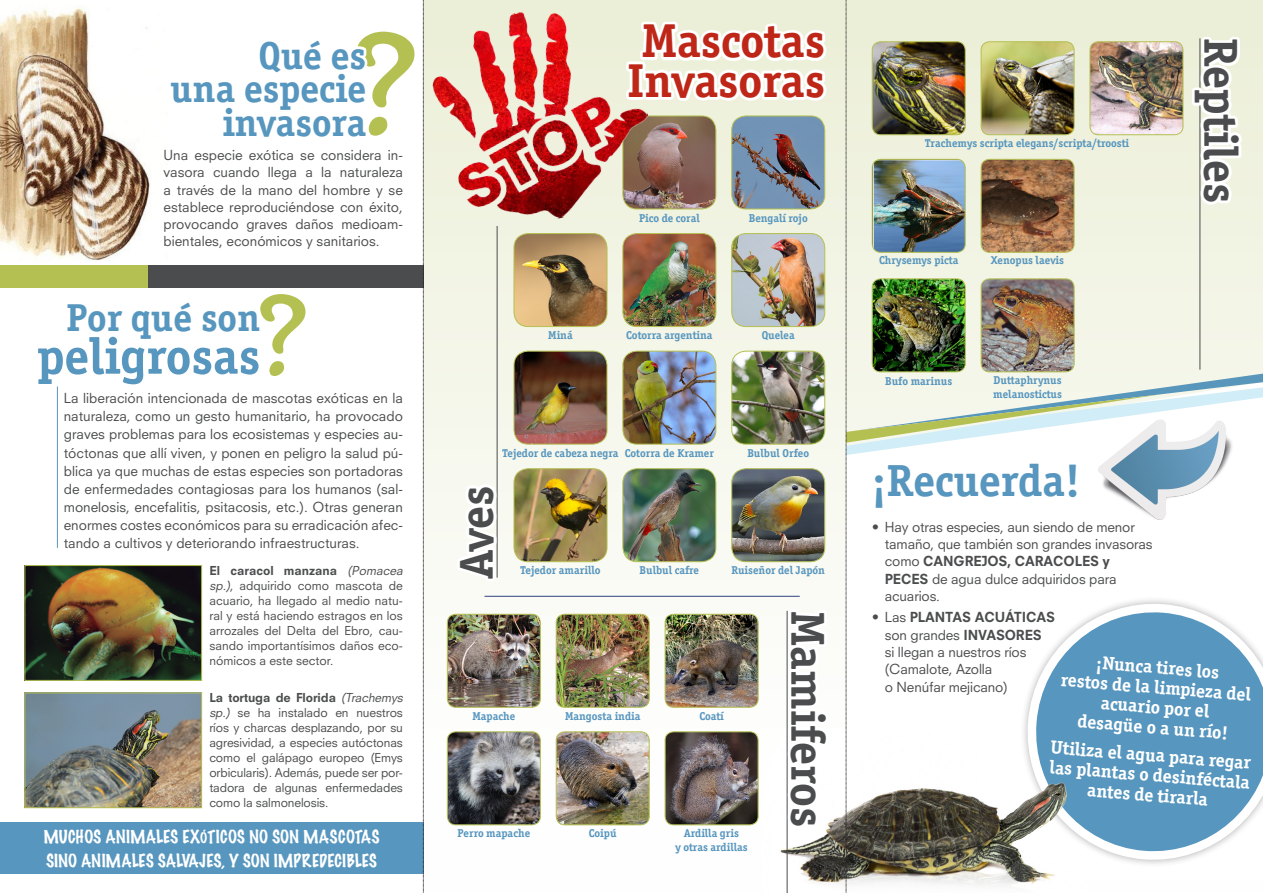
<style>
.page{position:relative;width:1263px;height:893px;background:#fff}
.page>*{position:absolute;margin:0;border:0;box-sizing:border-box;transform-origin:0 0}
.t1{font:700 51px "Officina Ser ITC Std";color:#5796be}
.t2{font:700 47.55px "Officina Ser ITC Std";color:#4b4c4d}
.t3{font:700 47.55px/39.6px "Officina Ser ITC Std";color:#be2718;text-align:center}
.t4{font:700 45px "Officina Ser ITC Std";color:#5796be}
.t5{font:700 39px/33.6px "Officina Ser ITC Std";color:#5796be;text-align:right}
.t6{font:700 18.45px/20px "Officina Ser ITC Std";color:#fff;text-align:center}
.t7{font:100 16.5px/24px "Marker Felt";color:#fff}
.t8{font:13.5px/17.2px "Neuzeit SLT Std";letter-spacing:-.01em;color:#4b4c4d;text-align:justify}
.t9{font:12px/15px "Neuzeit SLT Std";letter-spacing:-.01em;color:#4b4c4d}
.t10{font:700 11.4px/14.5px "Officina Ser ITC Std";color:#5796be;text-align:center}
.s1{font-weight:800}
.s2{font-style:italic}
</style>
<div class="page">
<img style="left:0;top:7px;width:151px;height:254px">
<svg style="left:517px;top:237px;width:106px;height:589px;fill:#f9faf4"></svg>
<div style="left:0;top:265px;width:148px;height:23px;background:#b5c052"></div>
<div style="left:148px;top:265px;width:275px;height:23px;background:#4b4c4d"></div>
<img style="left:27px;top:567px;width:173px;height:112px">
<div style="left:25px;top:565px;width:177px;height:116px;border:1px solid #b5c052"></div>
<img style="left:27px;top:694px;width:173px;height:112px">
<div style="left:25px;top:692px;width:177px;height:116px;border:1px solid #b5c052"></div>
<div style="left:0;top:823px;width:423px;height:51px;background:#5796be"></div>
<svg style="left:357px;top:32px;width:57px;height:104px"></svg>
<svg style="left:56px;top:294px;width:249px;height:119px"></svg>
<hr style="left:57px;top:387px;width:1px;height:161px;background:#5796be">
<img style="left:517px;top:237px;width:90px;height:90px">
<div style="left:514px;top:233px;width:93px;height:94px;border:1px solid #b5c052;border-radius:14px"></div>
<img style="left:517px;top:351px;width:90px;height:93px">
<div style="left:514px;top:351px;width:93px;height:93px;border:1px solid #b5c052;border-radius:14px"></div>
<img style="left:517px;top:614px;width:23px;height:93px">
<div style="left:447px;top:614px;width:93px;height:93px;border:1px solid #b5c052;border-radius:9px"></div>
<img style="left:517px;top:469px;width:90px;height:93px">
<div style="left:514px;top:468px;width:93px;height:94px;border:1px solid #b5c052;border-radius:14px"></div>
<img style="left:517px;top:732px;width:23px;height:93px">
<div style="left:447px;top:732px;width:93px;height:93px;border:1px solid #b5c052;border-radius:9px"></div>
<img style="left:556px;top:614px;width:67px;height:93px">
<div style="left:556px;top:614px;width:93px;height:93px;border:1px solid #b5c052;border-radius:9px"></div>
<img style="left:556px;top:732px;width:67px;height:93px">
<div style="left:556px;top:732px;width:93px;height:93px;border:1px solid #b5c052;border-radius:9px"></div>
<img style="left:422px;top:0;width:201px;height:237px">
<hr style="left:484px;top:596px;width:316px;height:1px;background:#30417f">
<img style="left:423px;top:0;width:94px;height:893px">
<img style="left:623px;top:0;width:640px;height:893px">
<p class="t5" style="left:170px;top:38px;width:197px">Qué es<br>una especie invasora</p>
<p class="t8" style="left:164px;top:146px;width:241px">Una especie exótica se considera in&shy;vasora cuando llega a la naturaleza a través de la mano del hombre y se establece reproduciéndose con éxito, provocando graves daños medioam&shy;bientales, económicos y sanitarios.</p>
<p class="t5" style="left:67px;top:301px;width:195px">Por qué son</p>
<p class="t1" style="left:37px;top:325px;width:225px">peligrosas</p>
<p class="t8" style="left:64px;top:389px;width:341px;line-height:18px">La liberación intencionada de mascotas exóticas en la naturaleza, como un gesto humanitario, ha provocado graves problemas para los ecosistemas y especies au&shy;tóctonas que allí viven, y ponen en peligro la salud pú&shy;blica ya que muchas de estas especies son portadoras de enfermedades contagiosas para los humanos (sal&shy;monelosis, encefalitis, psitacosis, etc.). Otras generan enormes costes económicos para su erradicación afec&shy;tando a cultivos y deteriorando infraestructuras.</p>
<p class="t9" style="left:209px;top:563px;width:198px"><span class="s1">El caracol manzana</span> <span class="s2">(Pomacea sp.)</span>, adquirido como mascota de acuario, ha llegado al medio natu&shy;ral y está haciendo estragos en los arrozales del Delta del Ebro, cau&shy;sando importantísimos daños eco&shy;nómicos a este sector.</p>
<p class="t9" style="left:209px;top:690px;width:198px"><span class="s1">La tortuga de Florida</span> <span class="s2">(Trachemys sp.)</span> se ha instalado en nuestros ríos y charcas desplazando, por su agresividad, a especies autóctonas como el galápago europeo (Emys orbicularis). Además, puede ser por&shy;tadora de algunas enfermedades como la salmonelosis.</p>
<p class="t7" style="left:44px;top:824px;width:338px">MUCHOS ANIMALES EXÓTICOS NO SON MASCOTAS<br>SINO ANIMALES SALVAJES, Y SON IMPREDECIBLES</p>
<p class="t3" style="left:627px;top:21px;width:199px">Mascotas<br>Invasoras</p>
<p class="t10" style="left:639px;top:211px;width:62px">Pico de coral</p>
<p class="t10" style="left:749px;top:211px;width:60px">Bengalí rojo</p>
<p class="t10" style="left:548px;top:328px;width:26px">Miná</p>
<p class="t10" style="left:626px;top:328px;width:88px">Cotorra argentina</p>
<p class="t10" style="left:762px;top:328px;width:35px">Quelea</p>
<p class="t10" style="left:502px;top:445px;width:118px">Tejedor de cabeza negra</p>
<p class="t10" style="left:625px;top:445px;width:91px">Cotorra de Kramer</p>
<p class="t2" style="left:447px;top:578px;width:94px;rotate:-90deg">Aves</p>
<p class="t10" style="left:520px;top:562px;width:81px">Tejedor amarillo</p>
<p class="t10" style="left:640px;top:562px;width:61px">Bulbul cafre</p>
<p class="t10" style="left:747px;top:445px;width:63px">Bulbul Orfeo</p>
<p class="t10" style="left:731px;top:562px;width:95px">Ruiseñor del Japón</p>
<p class="t10" style="left:472px;top:708px;width:44px">Mapache</p>
<p class="t10" style="left:565px;top:708px;width:77px">Mangosta india</p>
<p class="t10" style="left:699px;top:708px;width:26px">Coatí</p>
<p class="t10" style="left:457px;top:825px;width:74px">Perro mapache</p>
<p class="t10" style="left:589px;top:825px;width:29px">Coipú</p>
<p class="t10" style="left:675px;top:825px;width:74px">Ardilla gris<br>y otras ardillas</p>
<p class="t2" style="left:837px;top:611px;width:218px;rotate:90deg">Mamiferos</p>
<p class="t10" style="left:925px;top:136px;width:206px">Trachemys scripta elegans/scripta/troosti</p>
<p class="t10" style="left:879px;top:253px;width:81px">Chrysemys picta</p>
<p class="t10" style="left:991px;top:253px;width:74px">Xenopus laevis</p>
<p class="t10" style="left:885px;top:373px;width:69px">Bufo marinus</p>
<p class="t10" style="left:993px;top:373px;width:70px;text-align:left">Duttaphrynus melanostictus</p>
<p class="t4" style="left:871px;top:453px;width:211px">¡Recuerda!</p>
<p class="t2" style="left:1250px;top:38px;width:166px;rotate:90deg">Reptiles</p>
<p class="t8" style="left:885px;top:518px;width:269px;text-align:left;text-indent:-13px">• Hay otras especies, aun siendo de menor tamaño, que también son grandes invasoras como <span class="s1">CANGREJOS, CARACOLES y<br>PECES</span> de agua dulce adquiridos para acuarios.</p>
<p class="t8" style="left:885px;top:609px;width:172px;text-align:left;text-indent:-13px">• Las <span class="s1">PLANTAS ACUÁTICAS </span>son grandes <span class="s1">INVASORES<br></span>si llegan a nuestros ríos (Camalote, Azolla<br>o Nenúfar mejicano)</p>
<p class="t6" style="left:1063px;top:650px;width:192px;rotate:4deg">¡Nunca tires los<br>restos de la limpieza del acuario por el<br>desagüe o a un río!</p>
<p class="t6" style="left:1051px;top:738px;width:203px;rotate:4deg">Utiliza el agua para regar las plantas o desinféctala antes de tirarla</p>
</div>
